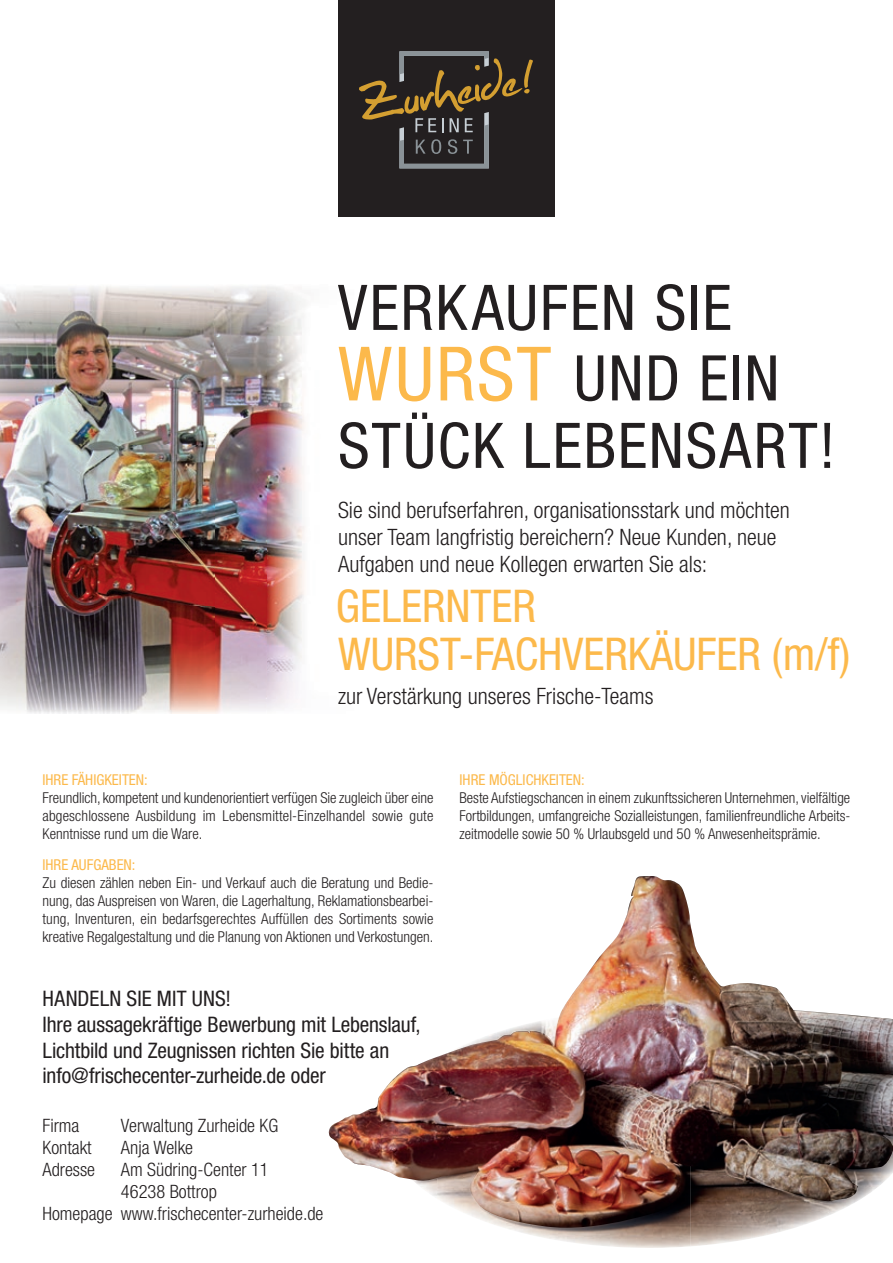
<style>
.page{position:relative;width:893px;height:1263px;background:#fff}
.page>*{position:absolute;margin:0;border:0;box-sizing:border-box;transform-origin:0 0}
.t1{font:condensed 63px/69px "Helvetica Neue LT Std";letter-spacing:.03em;color:#231f20}
.t2{font:condensed 45.15px/48px "Helvetica Neue LT Std";color:#fcb94b}
.t3{font:300 condensed 22.65px/27.2px "Helvetica Neue LT Std";color:#231f20}
.t4{font:condensed 21.45px/25.8px "Helvetica Neue LT Std";letter-spacing:-.01em;color:#231f20}
.t5{font:300 condensed 18.45px "Helvetica Neue LT Std";color:#231f20}
.t6{font:300 condensed 15px/18px "Helvetica Neue LT Std";color:#231f20;text-align:justify}
.t7{font:condensed 15px "Helvetica Neue LT Std";color:#fcb94b}
.s1{font-size:75px;color:#fcb94b}
</style>
<div class="page">
<img style="left:0;top:286px;width:268px;height:428px">
<img style="left:268px;top:286px;width:37px;height:425px">
<div style="left:338px;top:0;width:217px;height:217px;background:#231f20"></div>
<svg style="left:359px;top:51px;width:174px;height:117px"></svg>
<img style="left:507px;top:1228px;width:184px;height:20px">
<img style="left:328px;top:876px;width:565px;height:352px">
<h1 class="t1" style="left:338px;top:273px;width:499px">VERKAUFEN SIE<br><span class="s1">WURST</span> UND EIN<br>STÜCK LEBENSART!</h1>
<h3 class="t3" style="left:338px;top:496px;width:453px">Sie sind berufserfahren, organisationsstark und möchten unser Team langfristig bereichern? Neue Kunden, neue<br>Aufgaben und neue Kollegen erwarten Sie als:</h3>
<h2 class="t2" style="left:336px;top:581px;width:516px">GELERNTER<br>WURST-FACHVERKÄUFER (m/f)</h2>
<h3 class="t3" style="left:338px;top:682px;width:317px">zur Verstärkung unseres Frische-Teams</h3>
<p class="t7" style="left:43px;top:771px;width:107px">IHRE FÄHIGKEITEN:</p>
<p class="t6" style="left:43px;top:788px;width:392px">Freundlich, kompetent und kundenorientiert verfügen Sie zugleich über eine abgeschlossene Ausbildung im Lebensmittel-Einzelhandel sowie gute Kenntnisse rund um die Ware.</p>
<p class="t7" style="left:43px;top:856px;width:95px">IHRE AUFGABEN:</p>
<p class="t6" style="left:43px;top:873px;width:392px">Zu diesen zählen neben Ein- und Verkauf auch die Beratung und Bedie&shy;nung, das Auspreisen von Waren, die Lagerhaltung, Reklamationsbearbei&shy;tung, Inventuren, ein bedarfsgerechtes Auffüllen des Sortiments sowie kreative Regalgestaltung und die Planung von Aktionen und Verkostungen.</p>
<h3 class="t4" style="left:43px;top:985px;width:380px">HANDELN SIE MIT UNS!<br>Ihre aussagekräftige Bewerbung mit Lebenslauf, Lichtbild und Zeugnissen richten Sie bitte an info@frischecenter-zurheide.de oder</h3>
<p class="t5" style="left:43px;top:1115px;width:38px">Firma</p>
<p class="t5" style="left:121px;top:1115px;width:159px">Verwaltung Zurheide KG</p>
<p class="t5" style="left:43px;top:1137px;width:51px">Kontakt</p>
<p class="t5" style="left:121px;top:1137px;width:74px">Anja Welke</p>
<p class="t5" style="left:43px;top:1159px;width:54px">Adresse</p>
<p class="t5" style="left:121px;top:1159px;width:149px">Am Südring-Center 11</p>
<p class="t5" style="left:121px;top:1181px;width:97px">46238 Bottrop</p>
<p class="t5" style="left:43px;top:1203px;width:282px">Homepage www.frischecenter-zurheide.de</p>
<p class="t7" style="left:460px;top:771px;width:127px">IHRE MÖGLICHKEITEN:</p>
<p class="t6" style="left:460px;top:788px;width:392px">Beste Aufstiegschancen in einem zukunftssicheren Unternehmen, vielfältige Fortbildungen, umfangreiche Sozialleistungen, familienfreundliche Arbeits&shy;zeitmodelle sowie 50 % Urlaubsgeld und 50 % Anwesenheitsprämie.</p>
</div>
